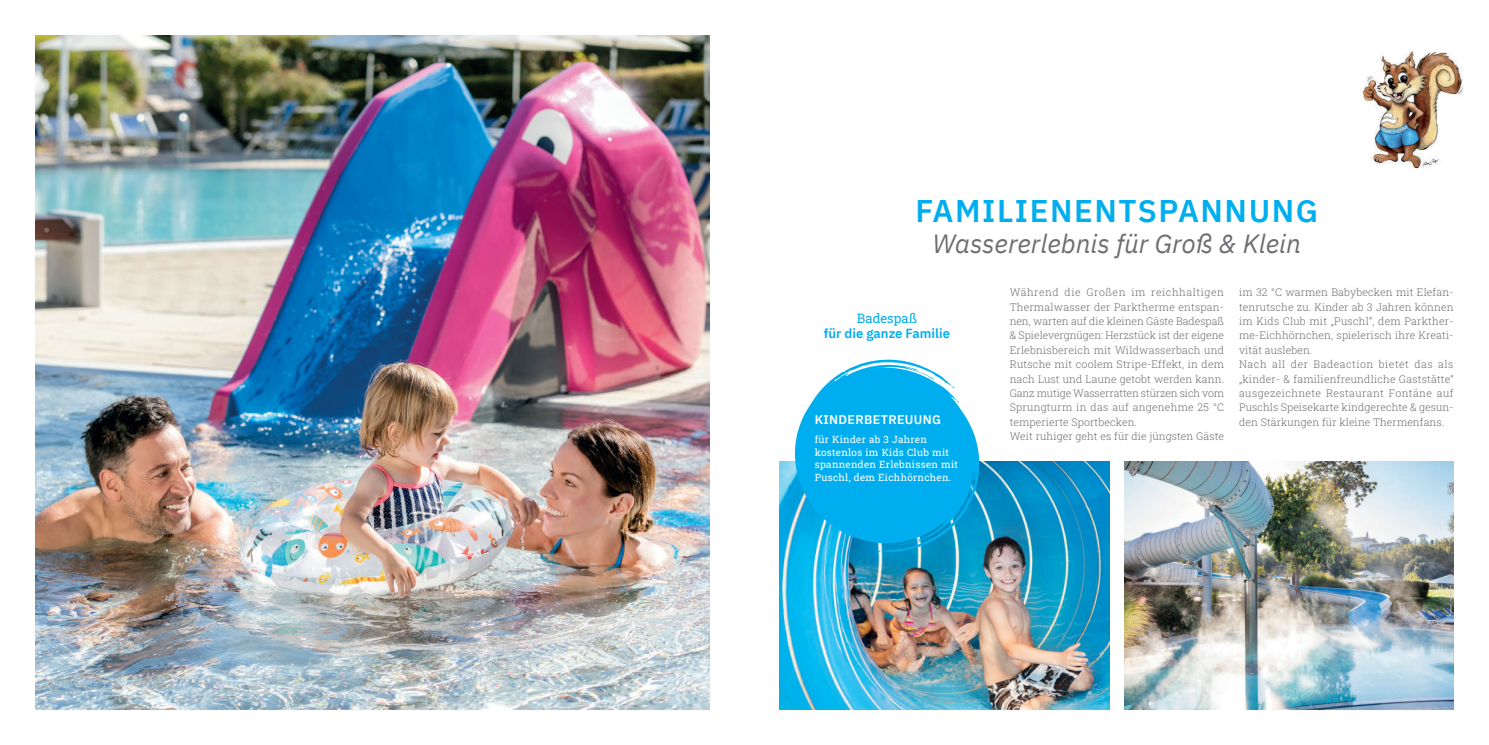
<style>
.page{position:relative;width:1489px;height:745px;background:#fff}
.page>*{position:absolute;margin:0;border:0;box-sizing:border-box;transform-origin:0 0}
.t1{font:600 31.25px "IBM Plex Sans";letter-spacing:.05em;color:#00aeef}
.t2{font:italic 26.25px "IBM Plex Sans";color:#6d6e71}
.t3{font:600 13.12px "IBM Plex Sans";color:#00aeef}
.t4{font:13.12px "Roboto Slab";color:#00aeef}
.t5{font:600 12.5px "IBM Plex Sans";letter-spacing:.03em;color:#fff}
.t6{font:300 10.62px/14.4px "Roboto Slab";letter-spacing:.01em;color:#6d6e71}
.t7{font:10px/12.5px "Roboto Slab";letter-spacing:.03em;color:#fff}
</style>
<div class="page">
<img style="left:35px;top:35px;width:674px;height:674px">
<img style="left:1124px;top:461px;width:329px;height:248px">
<img style="left:780px;top:461px;width:329px;height:248px">
<svg style="left:792px;top:359px;width:188px;height:192px;background:#28b8ed"></svg>
<img style="left:1362px;top:50px;width:100px;height:119px">
<h1 class="t1" style="left:915px;top:194px;width:404px">FAMILIENENTSPANNUNG</h1>
<h2 class="t2" style="left:932px;top:233px;width:370px">Wassererlebnis für Groß &amp; Klein</h2>
<p class="t6" style="left:1009px;top:286px;width:216px">Während die Großen im reichhaltigen Thermalwasser der Parktherme entspan&shy;nen, warten auf die kleinen Gäste Badespaß &amp; Spielevergnügen: Herzstück ist der eigene Erlebnisbereich mit Wildwasserbach und Rutsche mit coolem Stripe-Effekt, in dem nach Lust und Laune getobt werden kann.<br>Ganz mutige Wasserratten stürzen sich vom Sprungturm in das auf angenehme 25 °C temperierte Sportbecken.<br>Weit ruhiger geht es für die jüngsten Gäste</p>
<p class="t6" style="left:1238px;top:286px;width:216px">im 32 °C warmen Babybecken mit Elefan&shy;tenrutsche zu. Kinder ab 3 Jahren können im Kids Club mit „Puschl“, dem Parkther&shy;me-Eichhörnchen, spielerisch ihre Kreati&shy;vität ausleben.<br>Nach all der Badeaction bietet das als „kinder- &amp; familienfreundliche Gaststätte“ ausgezeichnete Restaurant Fontäne auf Puschls Speisekarte kindgerechte &amp; gesun&shy;den Stärkungen für kleine Thermenfans.</p>
<p class="t4" style="left:857px;top:313px;width:62px">Badespaß</p>
<p class="t3" style="left:824px;top:326px;width:127px">für die ganze Familie</p>
<p class="t5" style="left:814px;top:412px;width:128px">KINDERBETREUUNG</p>
<p class="t7" style="left:814px;top:434px;width:145px">für Kinder ab 3 Jahren kostenlos im Kids Club mit spannenden Erlebnissen mit<br>Puschl, dem Eichhörnchen.</p>
</div>
